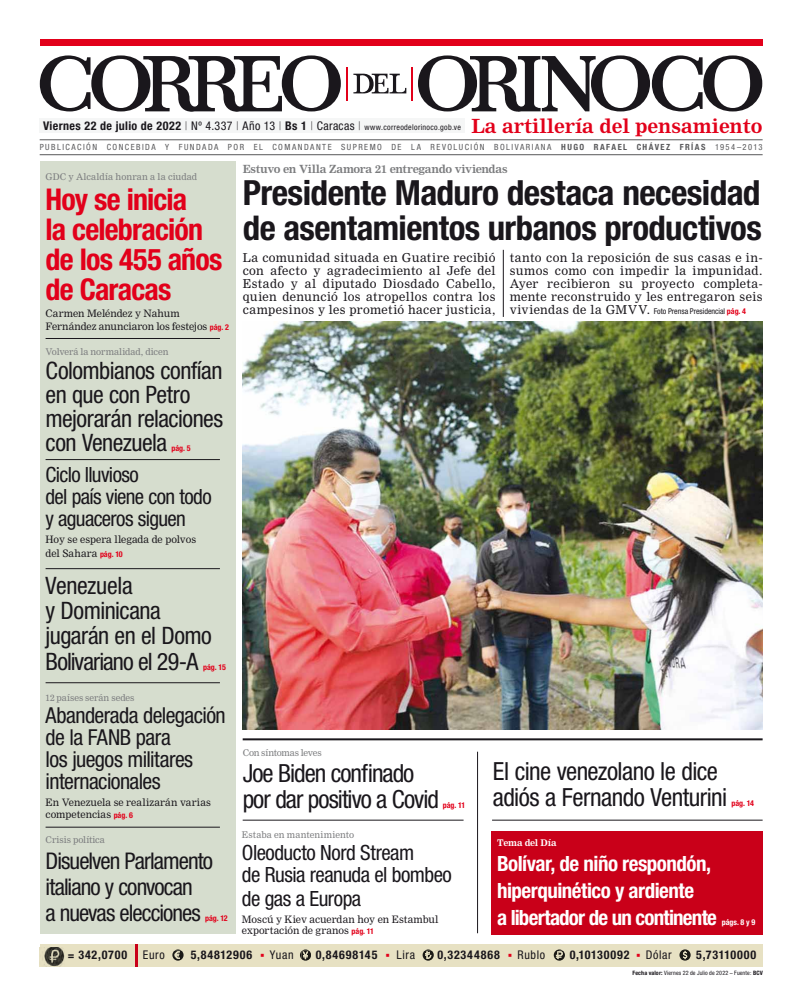
<style>
.page{position:relative;width:808px;height:1007px;background:#fff}
.page>*{position:absolute;margin:0;border:0;box-sizing:border-box;transform-origin:0 0}
.t1{font:700 condensed 34.7px "Helvetica Neue";letter-spacing:-.02em;color:#1a171c}
.t2{font:700 condensed 34.1px "Helvetica Neue";letter-spacing:-.015em;color:#1a171c}
.t3{font:700 condensed 30px/30px "Helvetica Neue";letter-spacing:-.025em;color:#e2001a}
.t4{font:condensed 25px/26px "Helvetica Neue";letter-spacing:-.025em;color:#1a171c}
.t5{font:condensed 24px/24px "Helvetica Neue";letter-spacing:-.025em;color:#1a171c}
.t6{font:condensed 23px/26px "Helvetica Neue";letter-spacing:-.04em;color:#1a171c}
.t7{font:condensed 22px/22px "Helvetica Neue";letter-spacing:-.025em;color:#1a171c}
.t8{font:condensed 21px/22px "Helvetica Neue";letter-spacing:-.025em;color:#1a171c}
.t9{font:700 condensed 21px/27px "Helvetica Neue";letter-spacing:-.025em;color:#fff}
.t10{font:700 19.1px "Nimrod MT Std";letter-spacing:-.005em;color:#e2001a}
.t11{font:12px/13px "Nimrod MT Std";letter-spacing:.035em;color:#1a171c;text-align:justify}
.t12{font:700 condensed 12px "Helvetica Neue";letter-spacing:.075em;color:#1a171c}
.t13{font:condensed 12px "Helvetica Neue";letter-spacing:.05em;color:#1a171c}
.t14{font:700 11px "Nimrod MT Std";letter-spacing:-.03em;color:#7b7c7e}
.t15{font:10px/12.2px "Nimrod MT Std";color:#1a171c}
.t16{font:9px "Nimrod MT Std";letter-spacing:-.005em;color:#7b7c7e}
.t17{font:9px "Nimrod MT Std";letter-spacing:.015em;color:#7b7c7e}
.t18{font:9px "Nimrod MT Std";letter-spacing:-.025em;color:#7b7c7e}
.t19{font:700 9px "Nimrod MT Std";letter-spacing:-.03em;color:#fff}
.t20{font:condensed 8.5px "Helvetica Neue";letter-spacing:.17em;color:#58585a}
.t21{font:condensed 8px "Helvetica Neue";letter-spacing:.03em;color:#1a171c}
.t22{font:condensed 8px "Helvetica Neue";letter-spacing:-.005em;color:#1a171c}
.t23{font:700 condensed 8px "Helvetica Neue";letter-spacing:-.005em;color:#e2001a}
.t24{font:700 condensed 8px "Helvetica Neue";color:#fff}
.t25{font:condensed 6px "Helvetica Neue";letter-spacing:.02em;color:#1a171c}
.s1{font-weight:700;font-size:12px}
.s2{font-weight:100;font-size:12px}
.s3{font-size:12px}
.s4{font-weight:700}
.s5{font-family:"Helvetica Neue";font-weight:700;font-stretch:condensed;font-size:8px;color:#e2001a}
.s6{font-family:"Nimrod MT Std";font-stretch:normal;font-size:12px}
.s7{font-weight:700;color:#e2001a}
.s8{font-size:11px}
</style>
<div class="page">
<div style="left:40px;top:944px;width:723px;height:23px;background:#e7e1c3"></div>
<div style="left:40px;top:119px;width:425px;height:14px;background:#f5f6f6"></div>
<div style="left:40px;top:40px;width:722px;height:6px;background:#e2001a"></div>
<svg style="left:418px;top:55px;width:344px;height:57px"></svg>
<svg style="left:40px;top:55px;width:301px;height:57px"></svg>
<svg style="left:353px;top:73px;width:53px;height:21px"></svg>
<hr style="left:347px;top:67px;width:1px;height:34px;background:#e2001a">
<hr style="left:411px;top:67px;width:2px;height:34px;background:#e2001a">
<hr style="left:40px;top:154px;width:723px;height:1px;background:#58585a">
<hr style="left:40px;top:139px;width:723px;height:1px;background:#58585a">
<hr style="left:503px;top:250px;width:1px;height:67px;background:#1a171c">
<hr style="left:135px;top:944px;width:3px;height:23px;background:#c90019">
<img style="left:42px;top:947px;width:23px;height:19px">
<svg style="left:172px;top:949px;width:12px;height:11px"></svg>
<svg style="left:300px;top:949px;width:11px;height:11px"></svg>
<svg style="left:423px;top:949px;width:11px;height:11px"></svg>
<svg style="left:554px;top:949px;width:11px;height:11px"></svg>
<svg style="left:679px;top:949px;width:12px;height:11px"></svg>
<hr style="left:243px;top:738px;width:520px;height:2px;background:#1a171c">
<hr style="left:492px;top:819px;width:271px;height:1px;background:#1a171c">
<div style="left:491px;top:831px;width:272px;height:103px;background:#c90019"></div>
<div style="left:40px;top:162px;width:195px;height:772px;background:#d6ddce"></div>
<hr style="left:46px;top:338px;width:174px;height:1px;background:#1a171c">
<hr style="left:46px;top:459px;width:174px;height:1px;background:#1a171c">
<hr style="left:46px;top:568px;width:174px;height:1px;background:#1a171c">
<hr style="left:46px;top:682px;width:174px;height:1px;background:#1a171c">
<hr style="left:46px;top:826px;width:174px;height:1px;background:#1a171c">
<hr style="left:477px;top:751px;width:1px;height:182px;background:#1a171c">
<img style="left:243px;top:322px;width:520px;height:407px">
<hr style="left:243px;top:819px;width:221px;height:1px;background:#1a171c">
<p class="t21" style="left:43px;top:124px;width:419px"><span class="s1">Viernes 22 de julio de 2022</span> <span class="s2">|</span> <span class="s3">Nº 4.337</span> <span class="s2">|</span> <span class="s3">Año 13</span> <span class="s2">|</span> <span class="s1">Bs 1</span> <span class="s2">|</span> <span class="s3">Caracas</span> <span class="s2">|</span> www.correodelorinoco.gob.ve</p>
<h3 class="t10" style="left:471px;top:117px;width:293px">La artillería del pensamiento</h3>
<p class="t20" style="left:40px;top:144px;width:724px">PUBLICACIÓN CONCEBIDA Y FUNDADA POR EL COMANDANTE SUPREMO DE LA REVOLUCIÓN BOLIVARIANA <span class="s4">HUGO RAFAEL CHÁVEZ FRÍAS</span> 1954–2013</p>
<p class="t14" style="left:243px;top:164px;width:266px">Estuvo en Villa Zamora 21 entregando viviendas</p>
<h1 class="t1" style="left:243px;top:180px;width:519px">Presidente Maduro destaca necesidad</h1>
<h2 class="t2" style="left:243px;top:216px;width:521px">de asentamientos urbanos productivos</h2>
<p class="t17" style="left:46px;top:172px;width:153px">GDC y Alcaldía honran a la ciudad</p>
<h3 class="t3" style="left:46px;top:188px;width:178px">Hoy se inicia<br>la celebración de los 455 años de Caracas</h3>
<p class="t15" style="left:46px;top:308px;width:185px">Carmen Meléndez y Nahum<br>Fernández anunciaron los festejos <span class="s5">pág. 2</span></p>
<p class="t16" style="left:46px;top:347px;width:124px">Volverá la normalidad, dicen</p>
<h3 class="t5" style="left:46px;top:361px;width:179px">Colombianos confían en que con Petro mejorarán relaciones con Venezuela</h3>
<p class="t11" style="left:243px;top:252px;width:254px">La comunidad situada en Guatire recibió con afecto y agradecimiento al Jefe del Estado y al diputado Diosdado Cabello, quien denunció los atropellos contra los campesinos y les prometió hacer justicia,</p>
<p class="t11" style="left:510px;top:252px;width:254px">tanto con la reposición de sus casas e in&shy;sumos como con impedir la impunidad.<br>Ayer recibieron su proyecto completa&shy;mente reconstruido y les entregaron seis</p>
<p class="t22" style="left:510px;top:308px;width:238px"><span class="s6">viviendas de la GMVV.</span> Foto Prensa Presidencial <span class="s7">pág. 4</span></p>
<p class="t23" style="left:171px;top:445px;width:21px">pág. 5</p>
<h3 class="t8" style="left:46px;top:466px;width:168px">Ciclo lluvioso<br>del país viene con todo y aguaceros siguen</h3>
<p class="t15" style="left:46px;top:532px;width:152px;line-height:14px">Hoy se espera llegada de polvos del Sahara <span class="s5">pág. 10</span></p>
<h3 class="t5" style="left:46px;top:575px;width:168px;line-height:25.3px">Venezuela<br>y Dominicana jugarán en el Domo<br>Bolivariano el 29-A</h3>
<p class="t23" style="left:203px;top:664px;width:24px">pág. 15</p>
<p class="t16" style="left:46px;top:693px;width:90px">12 países serán sedes</p>
<h3 class="t7" style="left:46px;top:706px;width:182px">Abanderada delegación de la FANB para<br>los juegos militares internacionales</h3>
<p class="t15" style="left:46px;top:797px;width:167px">En Venezuela se realizarán varias competencias <span class="s5">pág. 6</span></p>
<p class="t16" style="left:46px;top:835px;width:61px">Crisis política</p>
<h3 class="t6" style="left:46px;top:850px;width:169px">Disuelven Parlamento italiano y convocan<br>a nuevas elecciones</h3>
<p class="t23" style="left:205px;top:915px;width:24px">pág. 12</p>
<p class="t18" style="left:243px;top:748px;width:81px">Con síntomas leves</p>
<h3 class="t4" style="left:243px;top:763px;width:198px">Joe Biden confinado por dar positivo a Covid</h3>
<p class="t23" style="left:443px;top:802px;width:24px">pág. 11</p>
<p class="t16" style="left:242px;top:830px;width:114px">Estaba en mantenimiento</p>
<h3 class="t8" style="left:242px;top:844px;width:211px">Oleoducto Nord Stream<br>de Rusia reanuda el bombeo</h3>
<h3 class="t8" style="left:242px;top:890px;width:121px">de gas a Europa</h3>
<p class="t15" style="left:242px;top:914px;width:198px;line-height:11px">Moscú y Kiev acuerdan hoy en Estambul exportación de granos <span class="s5">pág. 11</span></p>
<h3 class="t4" style="left:493px;top:761px;width:236px">El cine venezolano le dice adiós a Fernando Venturini</h3>
<p class="t23" style="left:731px;top:800px;width:24px">pág. 14</p>
<p class="t19" style="left:497px;top:838px;width:61px">Tema del Día</p>
<h3 class="t9" style="left:497px;top:852px;width:221px">Bolívar, de niño respondón, hiperquinético y ardiente<br>a libertador de un continente</h3>
<p class="t24" style="left:722px;top:918px;width:35px">págs. 8 y 9</p>
<p class="t12" style="left:68px;top:950px;width:61px"><span class="s8">=</span> 342,0700</p>
<p class="t13" style="left:143px;top:950px;width:23px">Euro</p>
<p class="t12" style="left:191px;top:950px;width:63px">5,84812906</p>
<p class="t13" style="left:270px;top:950px;width:25px">Yuan</p>
<p class="t12" style="left:316px;top:950px;width:63px">0,84698145</p>
<p class="t13" style="left:396px;top:950px;width:20px">Lira</p>
<p class="t12" style="left:437px;top:950px;width:64px">0,32344868</p>
<p class="t13" style="left:517px;top:950px;width:29px">Rublo</p>
<p class="t12" style="left:570px;top:950px;width:61px">0,10130092</p>
<p class="t13" style="left:646px;top:950px;width:27px">Dólar</p>
<p class="t12" style="left:696px;top:950px;width:62px">5,73110000</p>
<p class="t25" style="left:632px;top:970px;width:132px"><span class="s4">Fecha valor:</span> Viernes 22 de Julio de 2022 – Fuente: <span class="s4">BCV</span></p>
</div>
